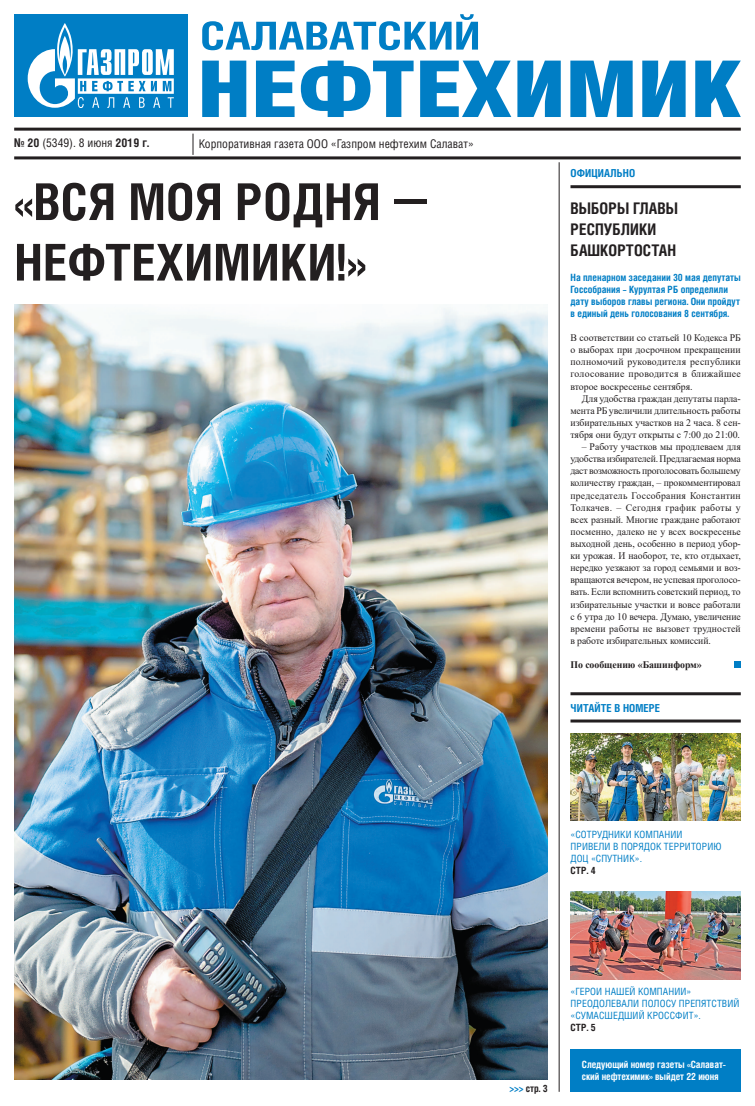
<style>
.page{position:relative;width:755px;height:1106px;background:#fff}
.page>*{position:absolute;margin:0;border:0;box-sizing:border-box;transform-origin:0 0}
.t1{font:700 50.8px/60.5px "Helios Cond";letter-spacing:.01em;color:#231f20}
.t2{font:700 16px/21px "Helios Cond";letter-spacing:.005em;color:#231f20}
.t3{font:12px "Helios Cond";color:#231f20}
.t4{font:700 11px "Helios Cond";letter-spacing:.01em;color:#007ec5}
.t5{font:10px/12.1px "Times New Roman";letter-spacing:-.005em;color:#231f20;text-align:justify}
.t6{font:700 10px/12.1px "Helios Cond";color:#007ec5}
.t7{font:10px/12.1px "Helios Cond";letter-spacing:.01em;color:#007ec5}
.t8{font:700 10px/12.1px "Helios Cond";letter-spacing:-.005em;color:#fff}
.t9{font:700 10px "Times New Roman";letter-spacing:-.005em;color:#231f20}
.t10{font:700 10px "Helios Cond";letter-spacing:.01em;color:#231f20}
.s1{font-weight:700}
.s2{color:#007ec5}
</style>
<div class="page">
<div style="left:570px;top:1049px;width:170px;height:42px;background:#007ec5"></div>
<hr style="left:14px;top:128px;width:726px;height:3px;background:#231f20">
<svg style="left:193px;top:134px;width:1px;height:21px"></svg>
<div style="left:14px;top:14px;width:173px;height:103px;background:#007ec5"></div>
<svg style="left:28px;top:23px;width:146px;height:85px"></svg>
<svg style="left:202px;top:14px;width:275px;height:36px"></svg>
<svg style="left:202px;top:61px;width:44px;height:56px"></svg>
<svg style="left:256px;top:61px;width:38px;height:56px"></svg>
<svg style="left:300px;top:61px;width:113px;height:56px"></svg>
<svg style="left:420px;top:61px;width:91px;height:56px"></svg>
<svg style="left:517px;top:61px;width:43px;height:56px;background:#2892ce"></svg>
<svg style="left:570px;top:61px;width:62px;height:56px"></svg>
<svg style="left:642px;top:61px;width:43px;height:56px;background:#2791cd"></svg>
<svg style="left:695px;top:61px;width:45px;height:56px"></svg>
<hr style="left:14px;top:156px;width:726px;height:3px;background:#231f20">
<hr style="left:570px;top:185px;width:170px;height:3px;background:#231f20">
<img style="left:14px;top:305px;width:533px;height:774px">
<hr style="left:570px;top:692px;width:170px;height:3px;background:#231f20">
<hr style="left:570px;top:719px;width:170px;height:3px;background:#231f20">
<hr style="left:558px;top:162px;width:1px;height:929px;background:#231f20">
<img style="left:570px;top:733px;width:170px;height:87px">
<img style="left:570px;top:891px;width:170px;height:88px">
<div style="left:733px;top:661px;width:7px;height:7px;background:#007ec5"></div>
<p class="t3" style="left:14px;top:139px;width:136px"><span class="s1">№ 20</span> (5349). 8 июня <span class="s1">2019 г.</span></p>
<p class="t3" style="left:198px;top:139px;width:276px">Корпоративная газета ООО «Газпром нефтехим Салават»</p>
<h1 class="t1" style="left:14px;top:176px;width:367px">«ВСЯ МОЯ РОДНЯ<br>НЕФТЕХИМИКИ!»</h1>
<p class="t4" style="left:570px;top:169px;width:66px">ОФИЦИАЛЬНО</p>
<h2 class="t2" style="left:570px;top:199px;width:109px">ВЫБОРЫ ГЛАВЫ<br>РЕСПУБЛИКИ<br>БАШКОРТОСТАН</h2>
<p class="t6" style="left:570px;top:272px;width:172px">На пленарном заседании 30 мая депутаты Госсобрания – Курултая РБ определили дату выборов главы региона. Они пройдут в единый день голосования 8 сентября.</p>
<p class="t5" style="left:570px;top:332px;width:172px">В соответствии со статьей 10 Кодекса РБ о выборах при досрочном прекращении полномочий руководителя республики голосование проводится в ближайшее второе воскресенье сентября.</p>
<p class="t5" style="left:570px;top:392px;width:172px;text-indent:11px">Для удобства граждан депутаты парла&shy;мента РБ увеличили длительность работы избирательных участков на 2 часа. 8 сен&shy;тября они будут открыты с 7:00 до 21:00.</p>
<p class="t5" style="left:570px;top:440px;width:172px;text-indent:11px">– Работу участков мы продлеваем для удобства избирателей. Предлагаемая норма даст возможность проголосовать большему количеству граждан, – прокомментировал председатель Госсобрания Константин Толкачев. – Сегодня график работы у всех разный. Многие граждане работают посменно, далеко не у всех воскресенье выходной день, особенно в период убор&shy;ки урожая. И наоборот, те, кто отдыхает, нередко уезжают за город семьями и воз&shy;вращаются вечером, не успевая проголосо&shy;вать. Если вспомнить советский период, то избирательные участки и вовсе работали с 6 утра до 10 вечера. Думаю, увеличение времени работы не вызовет трудностей в работе избирательных комиссий.</p>
<p class="t9" style="left:570px;top:659px;width:133px">По сообщению «Башинформ»</p>
<p class="t4" style="left:570px;top:704px;width:91px">ЧИТАЙТЕ В НОМЕРЕ</p>
<p class="t7" style="left:570px;top:829px;width:152px">«СОТРУДНИКИ КОМПАНИИ<br>ПРИВЕЛИ В ПОРЯДОК ТЕРРИТОРИЮ<br>ДОЦ «СПУТНИК».</p>
<p class="t10" style="left:570px;top:866px;width:27px">СТР. 4</p>
<p class="t10" style="left:509px;top:1084px;width:40px"><span class="s2">&gt;&gt;&gt;</span> стр. 3</p>
<p class="t7" style="left:570px;top:986px;width:170px">«ГЕРОИ НАШЕЙ КОМПАНИИ»<br>ПРЕОДОЛЕВАЛИ ПОЛОСУ ПРЕПЯТСТВИЙ «СУМАСШЕДШИЙ КРОССФИТ».</p>
<p class="t10" style="left:570px;top:1024px;width:27px">СТР. 5</p>
<p class="t8" style="left:581px;top:1058px;width:146px">Следующий номер газеты «Салават&shy;ский нефтехимик» выйдет 22 июня</p>
</div>
